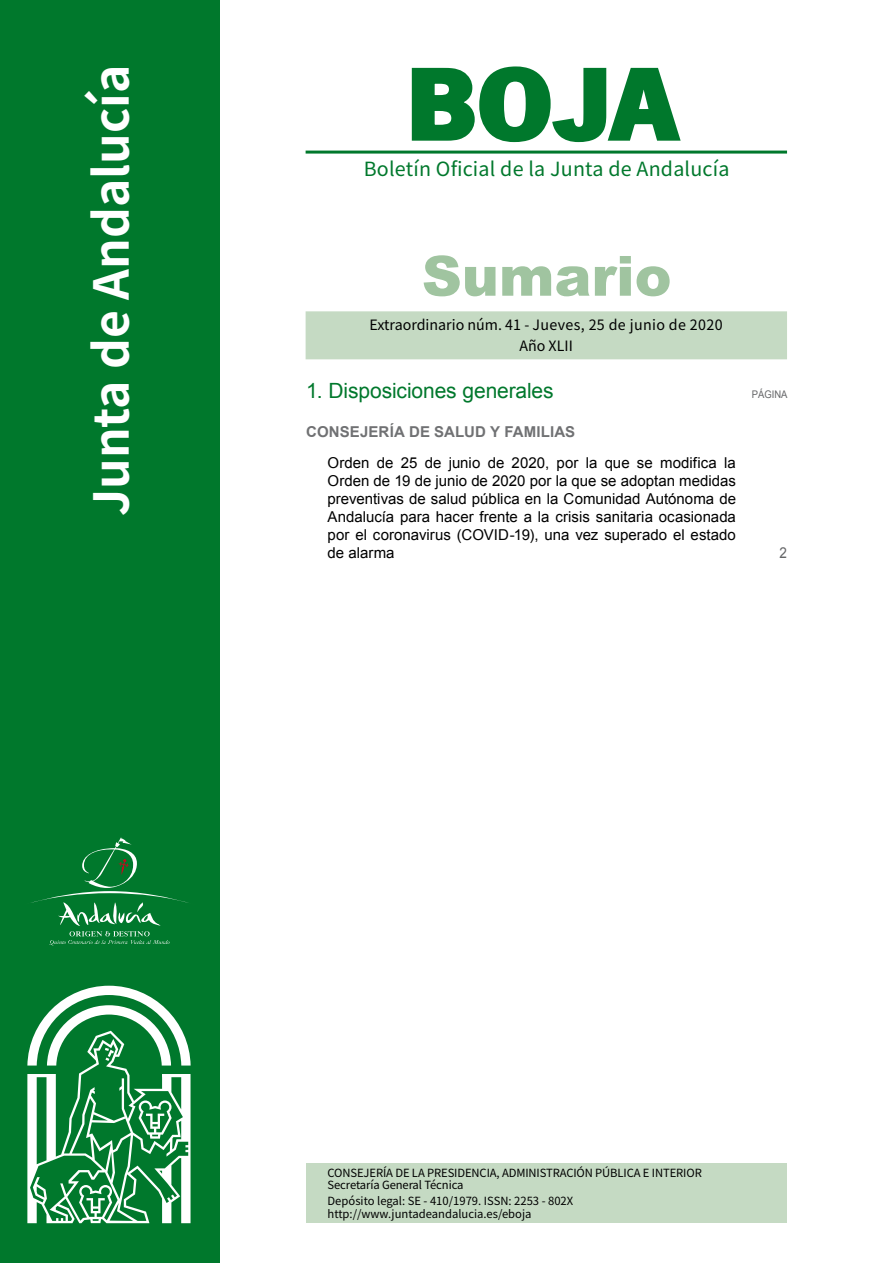
<style>
.page{position:relative;width:893px;height:1263px;background:#fff}
.page>*{position:absolute;margin:0;border:0;box-sizing:border-box;transform-origin:0 0}
.t1{font:700 105px "News Got T";color:#00782c;scale:1.14 1}
.t2{font:900 55.5px "Arial";color:#a0c4a0}
.t3{font:700 48px "Noto Sans HK";color:#fff}
.t4{font:21px "Arial";letter-spacing:-.005em;color:#00782c}
.t5{font:19.5px "Noto Sans HK";letter-spacing:.01em;color:#00782c}
.t6{font:15px/18px "Arial";color:#000;text-align:justify}
.t7{font:700 15px "Arial";letter-spacing:.01em;color:#707173}
.t8{font:15px "Arial";color:#646567;scale:.9 1}
.t9{font:14.25px/21px "Noto Sans HK";color:#000;text-align:center}
.t10{font:11.25px/12px "Noto Sans HK";letter-spacing:-.01em;color:#000}
.t11{font:10.5px "Arial";color:#646567;scale:.9 1}
</style>
<div class="page">
<hr style="left:305px;top:151px;width:482px;height:3px;background:#00782c">
<div style="left:0;top:0;width:219px;height:1263px;background:#00782c"></div>
<svg style="left:411px;top:66px;width:270px;height:77px"></svg>
<svg style="left:31px;top:837px;width:158px;height:108px"></svg>
<div style="left:305px;top:311px;width:482px;height:48px;background:#c5dac3"></div>
<svg style="left:27px;top:986px;width:164px;height:237px"></svg>
<div style="left:306px;top:1164px;width:481px;height:59px;background:#c5dac3"></div>
<h3 class="t3" style="left:84px;top:516px;width:453px;rotate:-90deg">Junta de Andalucía</h3>
<h1 class="t1" style="left:405px;top:42px;width:240px">BOJA</h1>
<h3 class="t5" style="left:364px;top:158px;width:367px">Boletín Oficial de la Junta de Andalucía</h3>
<h2 class="t2" style="left:422px;top:236px;width:251px">Sumario</h2>
<p class="t9" style="left:369px;top:315px;width:354px">Extraordinario núm. 41 - Jueves, 25 de junio de 2020<br>Año XLII</p>
<h3 class="t4" style="left:306px;top:377px;width:249px">1. Disposiciones generales</h3>
<p class="t11" style="left:751px;top:388px;width:41px">PÁGINA</p>
<p class="t7" style="left:306px;top:422px;width:270px">CONSEJERÍA DE SALUD Y FAMILIAS</p>
<p class="t6" style="left:327px;top:454px;width:410px">Orden de 25 de junio de 2020, por la que se modifica la Orden de 19 de junio de 2020 por la que se adoptan medidas preventivas de salud pública en la Comunidad Autónoma de Andalucía para hacer frente a la crisis sanitaria ocasionada por el coronavirus (COVID-19), una vez superado el estado de alarma</p>
<p class="t8" style="left:779px;top:543px;width:10px">2</p>
<p class="t10" style="left:327px;top:1167px;width:376px">CONSEJERÍA DE LA PRESIDENCIA, ADMINISTRACIÓN PÚBLICA E INTERIOR<br>Secretaría General Técnica</p>
<p class="t10" style="left:327px;top:1194px;width:247px;line-height:13.5px">Depósito legal: SE - 410/1979. ISSN: 2253 - 802X http://www.juntadeandalucia.es/eboja</p>
</div>
